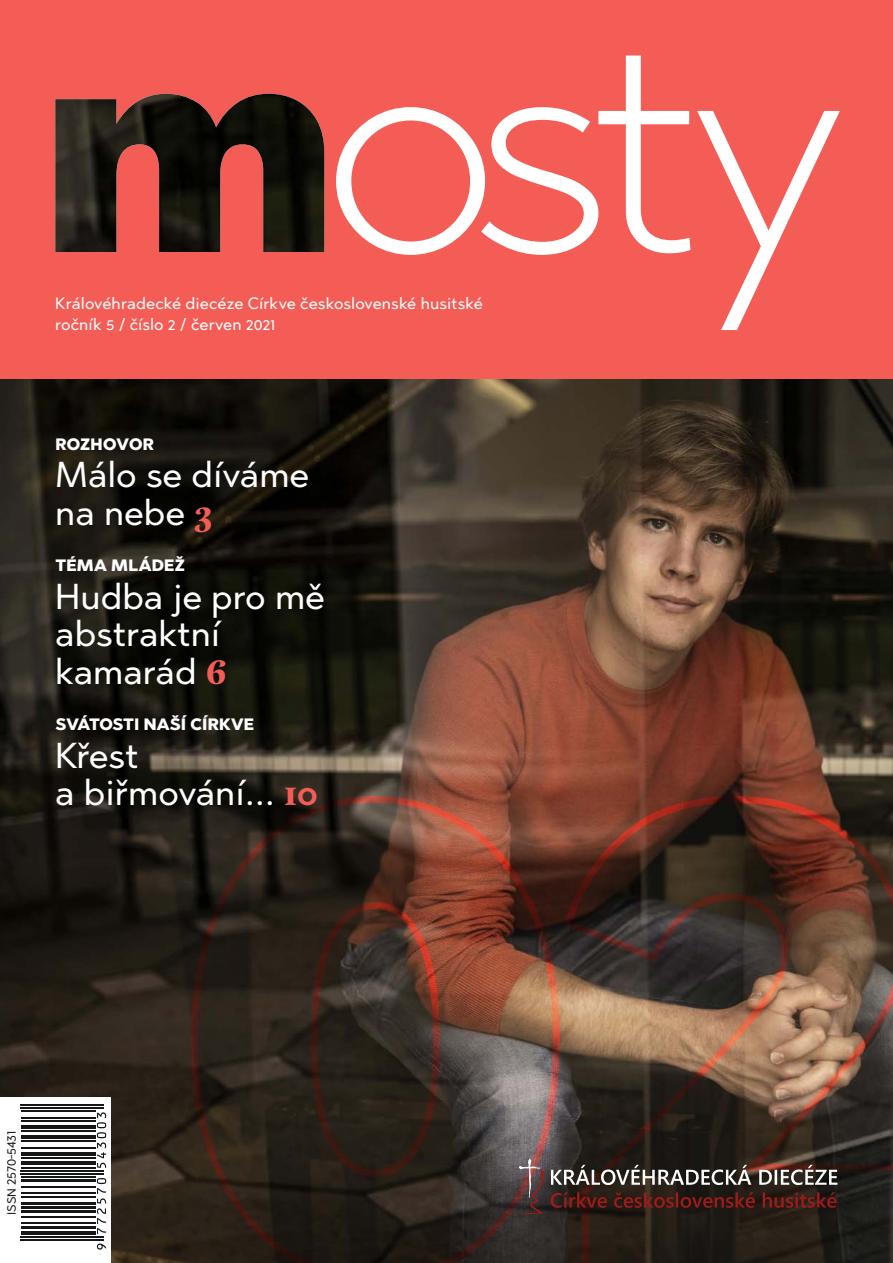
<style>
.page{position:relative;width:893px;height:1263px;background:#fff}
.page>*{position:absolute;margin:0;border:0;box-sizing:border-box;transform-origin:0 0}
.t1{font:36px/37.5px "Abrade";color:#fff}
.t2{font:36px/37.5px "Abrade";letter-spacing:-.02em;color:#fff}
.t3{font:16.5px/21px "Abrade";letter-spacing:-.005em;color:#fff}
.t4{font:800 16.5px "Abrade";letter-spacing:.01em;color:#fff}
.t5{font:12px "Abrade";color:#151616}
.s1{font-family:"Tara";font-weight:700;color:#f45d55}
</style>
<div class="page">
<img style="left:0;top:378px;width:893px;height:885px">
<div style="left:0;top:0;width:893px;height:378px;background:#f45d55"></div>
<div style="left:0;top:1097px;width:111px;height:166px;background:#fff"></div>
<svg style="left:187px;top:792px;width:372px;height:471px"></svg>
<svg style="left:559px;top:792px;width:334px;height:471px"></svg>
<svg style="left:336px;top:56px;width:504px;height:274px"></svg>
<img style="left:55px;top:94px;width:269px;height:158px">
<hr style="left:21px;top:1239px;width:83px;height:1px;background:#151616">
<hr style="left:21px;top:1236px;width:83px;height:1px;background:#151616">
<svg style="left:21px;top:1231px;width:74px;height:3px"></svg>
<hr style="left:21px;top:1226px;width:74px;height:3px;background:#151616">
<hr style="left:21px;top:1222px;width:74px;height:1px;background:#151616">
<hr style="left:21px;top:1216px;width:74px;height:1px;background:#151616">
<hr style="left:21px;top:1211px;width:74px;height:2px;background:#151616">
<hr style="left:21px;top:1206px;width:74px;height:3px;background:#151616">
<hr style="left:21px;top:1202px;width:74px;height:2px;background:#151616">
<hr style="left:21px;top:1196px;width:74px;height:1px;background:#151616">
<hr style="left:21px;top:1192px;width:74px;height:1px;background:#151616">
<hr style="left:21px;top:1186px;width:74px;height:1px;background:#151616">
<hr style="left:21px;top:1179px;width:74px;height:3px;background:#151616">
<hr style="left:21px;top:1176px;width:74px;height:1px;background:#151616">
<hr style="left:21px;top:1173px;width:83px;height:1px;background:#151616">
<hr style="left:21px;top:1171px;width:83px;height:1px;background:#151616">
<hr style="left:21px;top:1168px;width:74px;height:1px;background:#151616">
<svg style="left:21px;top:1161px;width:74px;height:3px"></svg>
<hr style="left:21px;top:1158px;width:74px;height:1px;background:#151616">
<hr style="left:21px;top:1152px;width:74px;height:4px;background:#151616">
<hr style="left:21px;top:1148px;width:74px;height:1px;background:#151616">
<hr style="left:21px;top:1141px;width:74px;height:1px;background:#151616">
<hr style="left:21px;top:1135px;width:74px;height:4px;background:#151616">
<hr style="left:21px;top:1130px;width:74px;height:2px;background:#151616">
<hr style="left:21px;top:1125px;width:74px;height:4px;background:#151616">
<hr style="left:21px;top:1120px;width:74px;height:2px;background:#151616">
<hr style="left:21px;top:1118px;width:74px;height:1px;background:#151616">
<hr style="left:21px;top:1110px;width:74px;height:2px;background:#151616">
<hr style="left:21px;top:1108px;width:83px;height:1px;background:#151616">
<hr style="left:21px;top:1105px;width:83px;height:1px;background:#151616">
<svg style="left:97px;top:1243px;width:9px;height:6px"></svg>
<svg style="left:97px;top:1178px;width:9px;height:56px"></svg>
<svg style="left:97px;top:1112px;width:9px;height:56px"></svg>
<svg style="left:551px;top:1164px;width:286px;height:21px"></svg>
<svg style="left:519px;top:1159px;width:25px;height:55px"></svg>
<svg style="left:551px;top:1192px;width:286px;height:16px"></svg>
<p class="t3" style="left:55px;top:292px;width:429px">Královéhradecké diecéze Církve československé husitské ročník 5 / číslo 2 / červen 2021</p>
<p class="t4" style="left:55px;top:433px;width:100px">ROZHOVOR</p>
<h1 class="t1" style="left:55px;top:455px;width:256px">Málo se díváme na nebe <span class="s1">3</span></h1>
<p class="t4" style="left:55px;top:555px;width:131px">TÉMA MLÁDEŽ</p>
<h1 class="t1" style="left:55px;top:577px;width:271px">Hudba je pro mě abstraktní kamarád <span class="s1">6</span></h1>
<p class="t4" style="left:55px;top:714px;width:200px">SVÁTOSTI NAŠÍ CÍRKVE</p>
<h1 class="t2" style="left:55px;top:736px;width:264px">Křest<br>a biřmování... <span class="s1">10</span></h1>
<p class="t5" style="left:4px;top:1215px;width:86px;rotate:-90deg">Issn 2570-5431</p>
</div>
